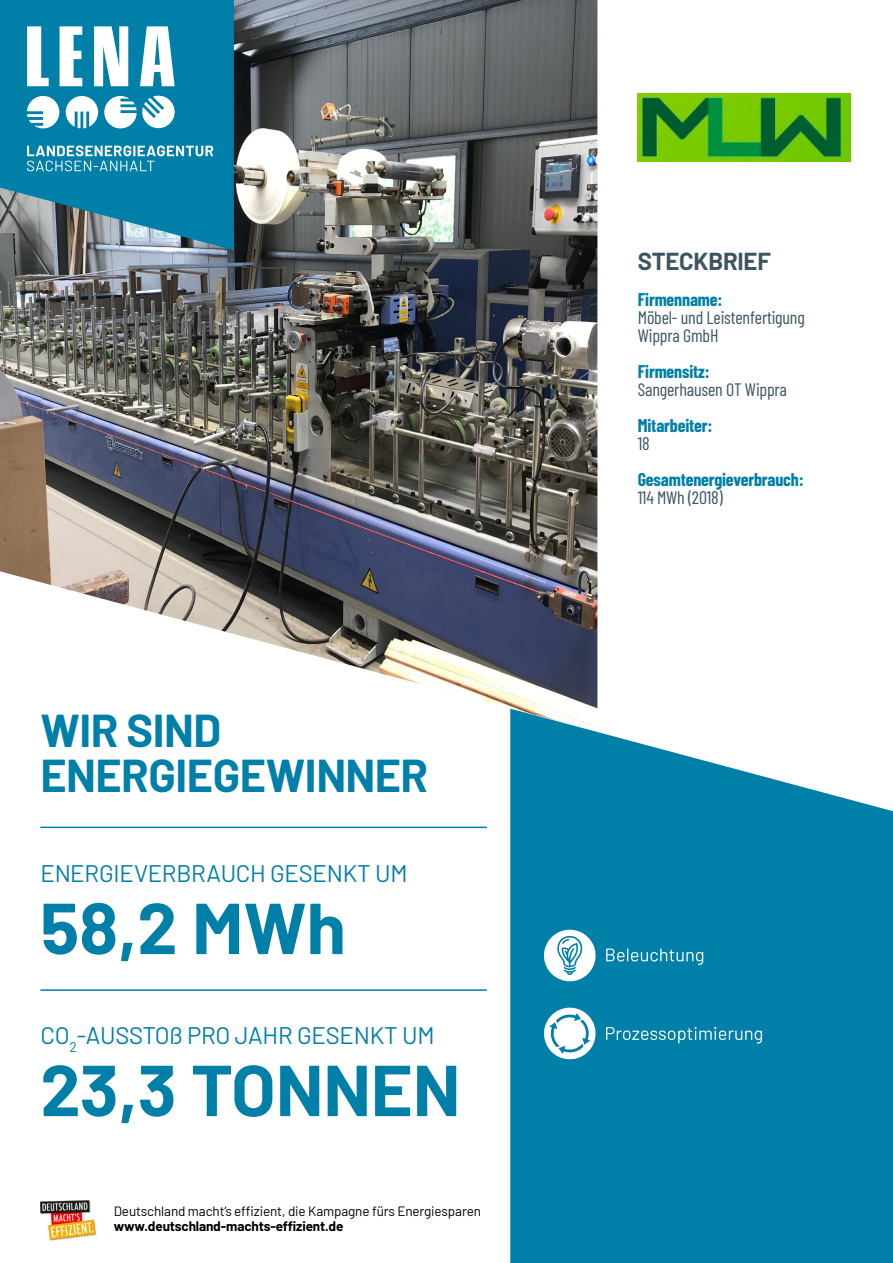
<style>
.page{position:relative;width:893px;height:1263px;background:#fff}
.page>*{position:absolute;margin:0;border:0;box-sizing:border-box;transform-origin:0 0}
.t1{font:700 72px "Barlow";color:#007fa8}
.t2{font:700 45px/45px "Barlow";letter-spacing:-.01em;color:#007fa8}
.t3{font:24px "Barlow";letter-spacing:-.01em;color:#007fa8}
.t4{font:700 24px "Barlow";letter-spacing:-.01em;color:#3d5560}
.t5{font:18px/18px "Barlow Condensed";letter-spacing:-.01em;color:#3d5560}
.t6{font:700 18px "Barlow Condensed";letter-spacing:-.01em;color:#007fa8}
.t7{font:13.5px "Barlow";letter-spacing:-.01em;color:#000}
.t8{font:700 13.5px "Barlow";letter-spacing:-.01em;color:#000}
</style>
<div class="page">
<img style="left:0;top:0;width:597px;height:709px">
<svg style="left:510px;top:709px;width:383px;height:554px;background:#188bb0"></svg>
<hr style="left:40px;top:827px;width:447px;height:1px;background:#007fa8">
<hr style="left:40px;top:989px;width:447px;height:2px;background:#007fa8">
<svg style="left:0;top:0;width:234px;height:250px;background:#1882a4"></svg>
<svg style="left:27px;top:146px;width:186px;height:25px;background:#44a1bf"></svg>
<svg style="left:27px;top:26px;width:22px;height:60px"></svg>
<svg style="left:60px;top:26px;width:22px;height:60px"></svg>
<svg style="left:94px;top:26px;width:34px;height:60px"></svg>
<svg style="left:140px;top:26px;width:35px;height:60px"></svg>
<svg style="left:27px;top:96px;width:32px;height:32px"></svg>
<svg style="left:104px;top:96px;width:71px;height:32px"></svg>
<svg style="left:66px;top:96px;width:32px;height:32px"></svg>
<img style="left:40px;top:1200px;width:56px;height:41px">
<svg style="left:544px;top:929px;width:53px;height:52px"></svg>
<svg style="left:606px;top:948px;width:97px;height:17px;background:#3398b9"></svg>
<svg style="left:544px;top:1008px;width:53px;height:52px"></svg>
<svg style="left:606px;top:1027px;width:156px;height:16px;background:#3398b9"></svg>
<img style="left:638px;top:93px;width:212px;height:69px">
<h2 class="t2" style="left:40px;top:705px;width:389px">WIR SIND<br>ENERGIEGEWINNER</h2>
<h3 class="t3" style="left:40px;top:856px;width:369px">ENERGIEVERBRAUCH GESENKT UM</h3>
<h1 class="t1" style="left:40px;top:875px;width:307px">58,2 MWh</h1>
<h3 class="t3" style="left:40px;top:1018px;width:396px">CO<sub>2</sub>-AUSSTOß PRO JAHR GESENKT UM</h3>
<h1 class="t1" style="left:40px;top:1037px;width:422px">23,3 TONNEN</h1>
<p class="t7" style="left:114px;top:1202px;width:369px">Deutschland macht‘s effizient, die Kampagne fürs Energiesparen</p>
<p class="t8" style="left:114px;top:1216px;width:231px">www.deutschland-machts-effizient.de</p>
<h3 class="t4" style="left:638px;top:244px;width:134px">STECKBRIEF</h3>
<p class="t6" style="left:638px;top:287px;width:86px">Firmenname:</p>
<p class="t5" style="left:638px;top:307px;width:169px">Möbel- und Leistenfertigung<br>Wippra GmbH</p>
<p class="t6" style="left:638px;top:359px;width:73px">Firmensitz:</p>
<p class="t5" style="left:638px;top:379px;width:151px">Sangerhausen OT Wippra</p>
<p class="t6" style="left:638px;top:413px;width:76px">Mitarbeiter:</p>
<p class="t5" style="left:638px;top:433px;width:14px">18</p>
<p class="t6" style="left:638px;top:467px;width:167px">Gesamtenergieverbrauch:</p>
<p class="t5" style="left:638px;top:487px;width:86px">114 MWh (2018)</p>
</div>
